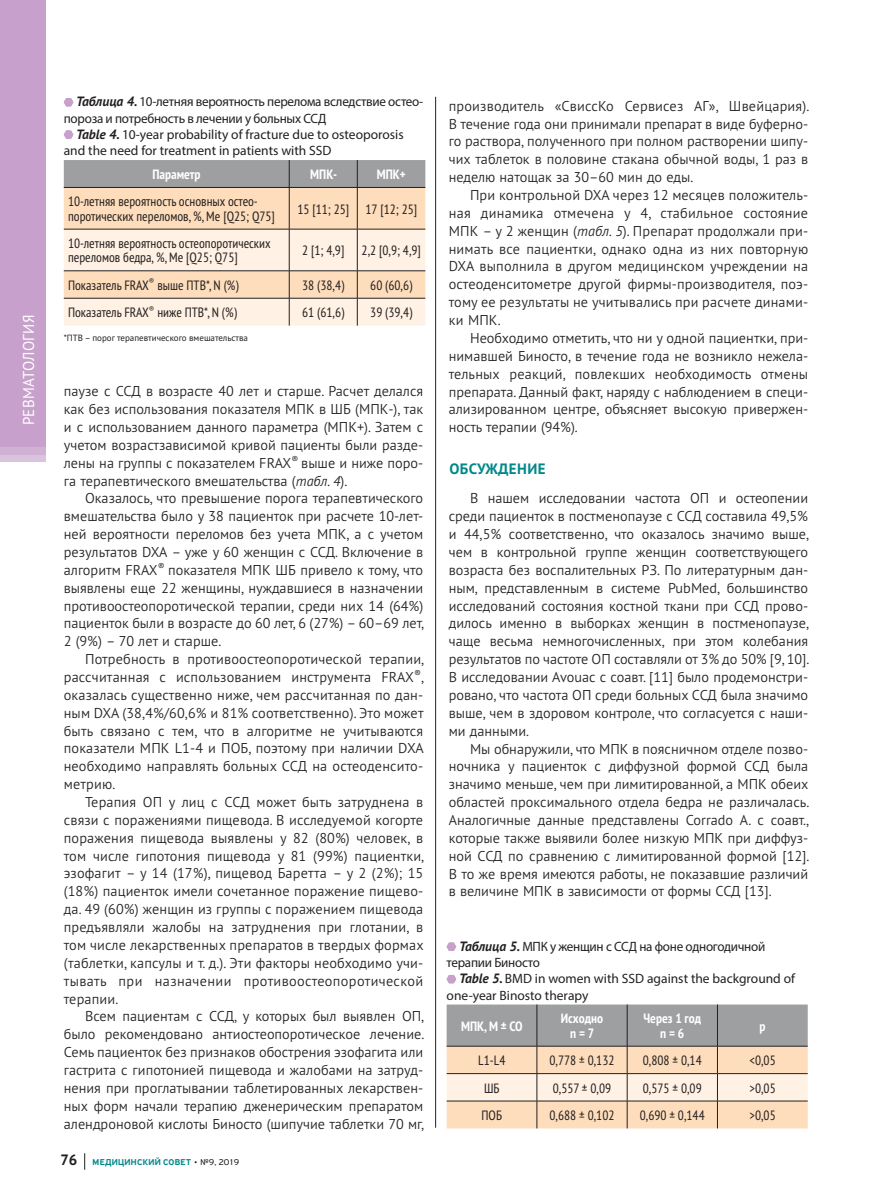
<style>
.page{position:relative;width:872px;height:1191px;background:#fff}
.page>*{position:absolute;margin:0;border:0;box-sizing:border-box;transform-origin:0 0}
.t1{font:15.75px "PT Sans Pro";letter-spacing:.02em;color:#fff;scale:.95 1}
.t2{font:700 15px "PT Sans Pro";letter-spacing:.03em;color:#00888a}
.t3{font:300 14.25px/17.9px "PT Sans Pro";color:#231f20;text-align:justify}
.t4{font:condensed 13.5px/14.2px "PT Sans Pro";color:#231f20}
.t5{font:13.5px/16.2px "Myriad Pro";letter-spacing:-.005em;color:#231f20}
.t6{font:700 condensed 13.5px/14.2px "PT Sans Pro";color:#fff;text-align:center}
.t7{font:9px "PT Sans Pro";color:#231f20}
.t8{font:500 9px "PF Highway Sans Pro";letter-spacing:.03em;color:#00888a}
.s1{font-family:"PT Sans Pro";font-weight:700;font-style:italic}
.s2{font-style:italic}
.s3{font-family:"PT Sans Pro";font-weight:700;font-size:15px;color:#231f20}
.s4{font-weight:400;color:#231f20}
</style>
<div class="page">
<hr style="left:435px;top:97px;width:1px;height:1030px;background:#231f20">
<svg style="left:84px;top:1153px;width:1px;height:16px"></svg>
<div style="left:0;top:0;width:46px;height:446px;background:#c7a0cb"></div>
<svg style="left:64px;top:98px;width:9px;height:8px"></svg>
<svg style="left:64px;top:130px;width:9px;height:9px"></svg>
<svg style="left:64px;top:160px;width:361px;height:166px;background:#e9d6c3"></svg>
<hr style="left:64px;top:187px;width:361px;height:1px;background:#231f20">
<svg style="left:446px;top:942px;width:10px;height:9px"></svg>
<svg style="left:446px;top:975px;width:10px;height:8px"></svg>
<svg style="left:446px;top:1004px;width:361px;height:124px;background:#d8c7b7"></svg>
<hr style="left:446px;top:1046px;width:361px;height:1px;background:#231f20">
<p class="t1" style="left:19px;top:425px;width:118px;rotate:-90deg">РЕВМАТОЛОГИЯ</p>
<p class="t5" style="left:64px;top:95px;width:361px;text-indent:12px"><span class="s1">Таблица 4.</span> 10-летняя вероятность перелома вследствие остео&shy;пороза и потребность в лечении у больных ССД</p>
<p class="t5" style="left:64px;top:128px;width:341px;text-indent:12px"><span class="s1">Table 4.</span> 10-year probability of fracture due to osteoporosis and the need for treatment in patients with SSD</p>
<p class="t6" style="left:152px;top:167px;width:50px">Параметр</p>
<p class="t6" style="left:310px;top:167px;width:28px">МПК-</p>
<p class="t6" style="left:377px;top:167px;width:31px">МПК+</p>
<p class="t4" style="left:68px;top:196px;width:208px">10-летняя вероятность основных остео&shy;поротических переломов, %, Ме [Q25; Q75]</p>
<p class="t4" style="left:297px;top:203px;width:121px">15 [11; 25] 17 [12; 25]</p>
<p class="t4" style="left:68px;top:238px;width:204px">10-летняя вероятность остеопоротических переломов бедра, %, Ме [Q25; Q75]</p>
<p class="t4" style="left:302px;top:245px;width:44px">2 [1; 4,9]</p>
<p class="t4" style="left:362px;top:245px;width:61px">2,2 [0,9; 4,9]</p>
<p class="t4" style="left:68px;top:279px;width:172px">Показатель FRAX<sup>®</sup> выше ПТВ*, N (%)</p>
<p class="t4" style="left:302px;top:279px;width:44px">38 (38,4)</p>
<p class="t4" style="left:370px;top:279px;width:44px">60 (60,6)</p>
<p class="t4" style="left:68px;top:307px;width:170px">Показатель FRAX<sup>®</sup> ниже ПТВ*, N (%)</p>
<p class="t4" style="left:302px;top:307px;width:44px">61 (61,6)</p>
<p class="t4" style="left:370px;top:307px;width:44px">39 (39,4)</p>
<p class="t7" style="left:64px;top:332px;width:186px">*ПТВ – порог терапевтического вмешательства</p>
<p class="t3" style="left:64px;top:384px;width:361px">паузе с ССД в возрасте 40 лет и старше. Расчет делался как без использования показателя МПК в ШБ (МПК-), так и с использованием данного параметра (МПК+). Затем с учетом возрастзависимой кривой пациенты были разде&shy;лены на группы с показателем FRAX<sup>®</sup> выше и ниже поро&shy;га терапевтического вмешательства (<span class="s2">табл. 4</span>).</p>
<p class="t3" style="left:64px;top:491px;width:362px;text-indent:21px">Оказалось, что превышение порога терапевтического вмешательства было у 38 пациенток при расчете 10-лет&shy;ней вероятности переломов без учета МПК, а с учетом результатов DXA – уже у 60 женщин с ССД. Включение в алгоритм FRAX<sup>®</sup> показателя МПК ШБ привело к тому, что выявлены еще 22 женщины, нуждавшиеся в назначении противоостеопоротической терапии, среди них 14 (64%) пациенток были в возрасте до 60 лет, 6 (27%) – 60–69 лет, 2 (9%) – 70 лет и старше.</p>
<p class="t3" style="left:64px;top:652px;width:362px;text-indent:21px">Потребность в противоостеопоротической терапии, рассчитанная с использованием инструмента FRAX<sup>®</sup>, оказалась существенно ниже, чем рассчитанная по дан&shy;ным DXA (38,4%/60,6% и 81% соответственно). Это может быть связано с тем, что в алгоритме не учитываются показатели МПК L1-4 и ПОБ, поэтому при наличии DXA необходимо направлять больных ССД на остеоденсито&shy;метрию.</p>
<p class="t3" style="left:64px;top:795px;width:362px;text-indent:21px">Терапия ОП у лиц с ССД может быть затруднена в связи с поражениями пищевода. В исследуемой когорте поражения пищевода выявлены у 82 (80%) человек, в том числе гипотония пищевода у 81 (99%) пациентки, эзофагит – у 14 (17%), пищевод Баретта – у 2 (2%); 15 (18%) пациенток имели сочетанное поражение пищево&shy;да. 49 (60%) женщин из группы с поражением пищевода предъявляли жалобы на затруднения при глотании, в том числе лекарственных препаратов в твердых формах (таблетки, капсулы и т. д.). Эти факторы необходимо учи&shy;тывать при назначении противоостеопоротической терапии.</p>
<p class="t3" style="left:64px;top:1009px;width:362px;text-indent:21px">Всем пациентам с ССД, у которых был выявлен ОП, было рекомендовано антиостеопоротическое лечение.<br>Семь пациенток без признаков обострения эзофагита или гастрита с гипотонией пищевода и жалобами на затруд&shy;нения при проглатывании таблетированных лекарствен&shy;ных форм начали терапию дженерическим препаратом алендроновой кислоты Биносто (шипучие таблетки 70 мг,</p>
<p class="t8" style="left:61px;top:1157px;width:180px"><span class="s3">76</span> МЕДИЦИНСКИЙ СОВЕТ <span class="s4">• №9, 2019</span></p>
<p class="t3" style="left:449px;top:98px;width:362px">производитель «СвиссКо Сервисез АГ», Швейцария).<br>В течение года они принимали препарат в виде буферно&shy;го раствора, полученного при полном растворении шипу&shy;чих таблеток в половине стакана обычной воды, 1 раз в неделю натощак за 30–60 мин до еды.</p>
<p class="t3" style="left:449px;top:188px;width:361px;text-indent:21px">При контрольной DXA через 12 месяцев положитель&shy;ная динамика отмечена у 4, стабильное состояние МПК – у 2 женщин (<span class="s2">табл. 5</span>). Препарат продолжали при&shy;нимать все пациентки, однако одна из них повторную DXA выполнила в другом медицинском учреждении на остеоденситометре другой фирмы-производителя, поэ&shy;тому ее результаты не учитывались при расчете динами&shy;ки МПК.</p>
<p class="t3" style="left:449px;top:331px;width:361px;text-indent:21px">Необходимо отметить, что ни у одной пациентки, при&shy;нимавшей Биносто, в течение года не возникло нежела&shy;тельных реакций, повлекших необходимость отмены препарата. Данный факт, наряду с наблюдением в специ&shy;ализированном центре, объясняет высокую привержен&shy;ность терапии (94%).</p>
<p class="t2" style="left:449px;top:463px;width:98px">ОБСУЖДЕНИЕ</p>
<p class="t3" style="left:449px;top:491px;width:362px;text-indent:21px">В нашем исследовании частота ОП и остеопении среди пациенток в постменопаузе с ССД составила 49,5% и 44,5% соответственно, что оказалось значимо выше, чем в контрольной группе женщин соответствующего возраста без воспалительных РЗ. По литературным дан&shy;ным, представленным в системе PubMed, большинство исследований состояния костной ткани при ССД прово&shy;дилось именно в выборках женщин в постменопаузе, чаще весьма немногочисленных, при этом колебания результатов по частоте ОП составляли от 3% до 50% [9, 10].<br>В исследовании Avouac с соавт. [11] было продемонстри&shy;ровано, что частота ОП среди больных ССД была значимо выше, чем в здоровом контроле, что согласуется с наши&shy;ми данными.</p>
<p class="t3" style="left:449px;top:741px;width:362px;text-indent:21px">Мы обнаружили, что МПК в поясничном отделе позво&shy;ночника у пациенток с диффузной формой ССД была значимо меньше, чем при лимитированной, а МПК обеих областей проксимального отдела бедра не различалась.<br>Аналогичные данные представлены Corrado А. с соавт., которые также выявили более низкую МПК при диффуз&shy;ной ССД по сравнению с лимитированной формой [12].<br>В то же время имеются работы, не показавшие различий в величине МПК в зависимости от формы ССД [13].</p>
<p class="t5" style="left:446px;top:939px;width:320px;text-indent:12px"><span class="s1">Таблица 5.</span> МПК у женщин с ССД на фоне одногодичной терапии Биносто</p>
<p class="t5" style="left:446px;top:972px;width:350px;text-indent:12px"><span class="s1">Table 5.</span> BMD in women with SSD against the background of one-year Binosto therapy</p>
<p class="t6" style="left:461px;top:1018px;width:63px">МПК, М ± СО</p>
<p class="t6" style="left:561px;top:1011px;width:44px">Исходно n = 7</p>
<p class="t6" style="left:643px;top:1011px;width:59px">Через 1 год n = 6</p>
<p class="t6" style="left:759px;top:1018px;width:8px">p</p>
<p class="t4" style="left:478px;top:1054px;width:29px">L1-L4</p>
<p class="t4" style="left:549px;top:1054px;width:66px">0,778 ± 0,132</p>
<p class="t4" style="left:643px;top:1054px;width:60px">0,808 ± 0,14</p>
<p class="t4" style="left:749px;top:1054px;width:28px">&lt;0,05</p>
<p class="t4" style="left:484px;top:1082px;width:17px">ШБ</p>
<p class="t4" style="left:553px;top:1082px;width:60px">0,557 ± 0,09</p>
<p class="t4" style="left:643px;top:1082px;width:60px">0,575 ± 0,09</p>
<p class="t4" style="left:749px;top:1082px;width:28px">&gt;0,05</p>
<p class="t4" style="left:481px;top:1109px;width:22px">ПОБ</p>
<p class="t4" style="left:549px;top:1109px;width:66px">0,688 ± 0,102</p>
<p class="t4" style="left:640px;top:1109px;width:66px">0,690 ± 0,144</p>
<p class="t4" style="left:749px;top:1109px;width:28px">&gt;0,05</p>
</div>
